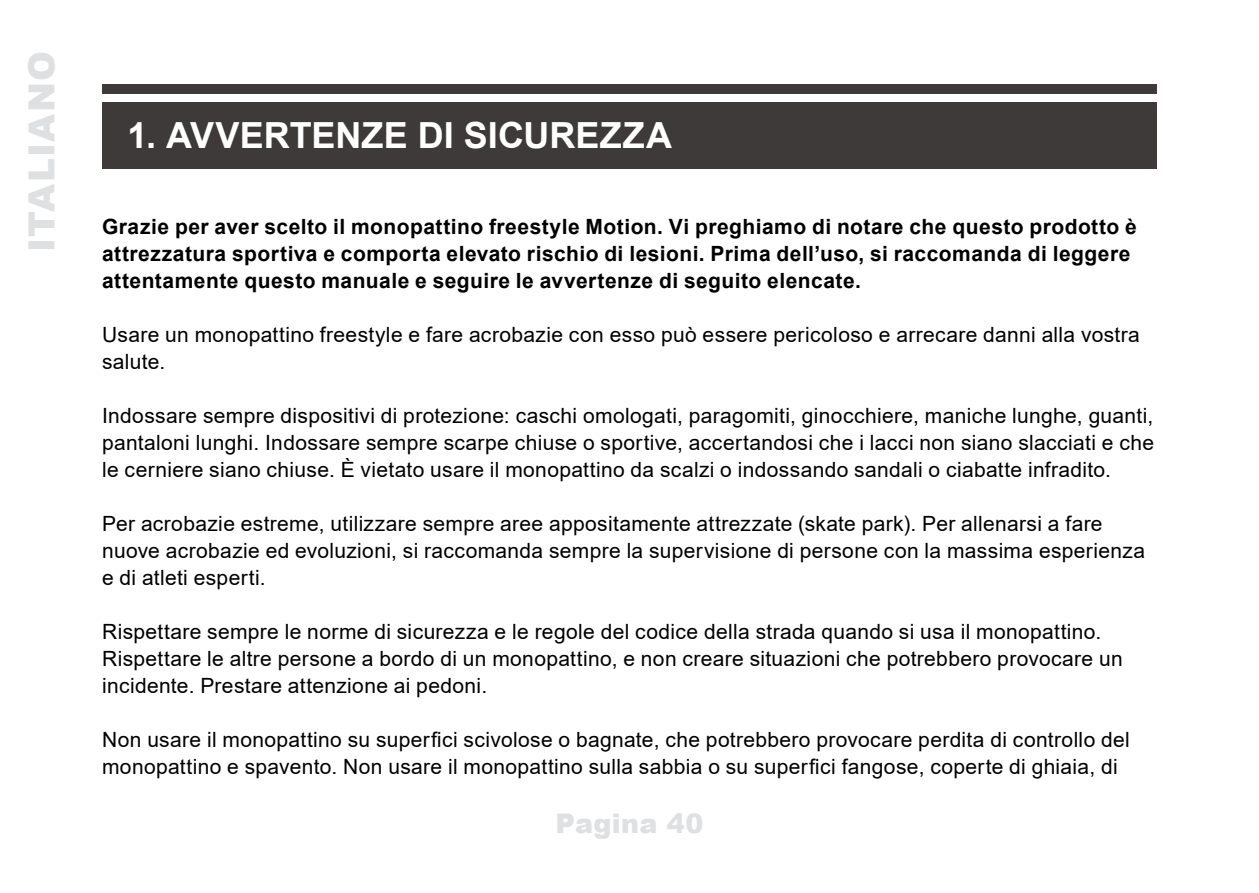
<style>
.page{position:relative;width:1259px;height:893px;background:#fff}
.page>*{position:absolute;margin:0;border:0;box-sizing:border-box;transform-origin:0 0}
.t1{font:700 36px "Arial";color:#fff}
.t2{font:900 36px "Arial";letter-spacing:.035em;color:#dfe0e1}
.t3{font:900 27px "Arial";letter-spacing:.015em;color:#dfe0e1}
.t4{font:21px/27px "Arial";letter-spacing:.015em;color:#000}
.t5{font:700 21px/27px "Arial";letter-spacing:.02em;color:#000}
</style>
<div class="page">
<div style="left:102px;top:102px;width:1055px;height:66px;background:#3e3a39"></div>
<div style="left:102px;top:84px;width:1055px;height:10px;background:#3e3a39"></div>
<h1 class="t2" style="left:16px;top:252px;width:202px;rotate:-90deg">ITALIANO</h1>
<h1 class="t1" style="left:128px;top:110px;width:546px">1. AVVERTENZE DI SICUREZZA</h1>
<p class="t5" style="left:102px;top:213px;width:1036px">Grazie per aver scelto il monopattino freestyle Motion. Vi preghiamo di notare che questo prodotto è attrezzatura sportiva e comporta elevato rischio di lesioni. Prima dell’uso, si raccomanda di leggere attentamente questo manuale e seguire le avvertenze di seguito elencate.</p>
<p class="t4" style="left:102px;top:321px;width:1039px">Usare un monopattino freestyle e fare acrobazie con esso può essere pericoloso e arrecare danni alla vostra salute.</p>
<p class="t4" style="left:102px;top:402px;width:1053px;text-align:justify">Indossare sempre dispositivi di protezione: caschi omologati, paragomiti, ginocchiere, maniche lunghe, guanti, pantaloni lunghi. Indossare sempre scarpe chiuse o sportive, accertandosi che i lacci non siano slacciati e che le cerniere siano chiuse. È vietato usare il monopattino da scalzi o indossando sandali o ciabatte infradito.</p>
<p class="t4" style="left:102px;top:510px;width:1044px">Per acrobazie estreme, utilizzare sempre aree appositamente attrezzate (skate park). Per allenarsi a fare nuove acrobazie ed evoluzioni, si raccomanda sempre la supervisione di persone con la massima esperienza e di atleti esperti.</p>
<p class="t4" style="left:102px;top:618px;width:1022px">Rispettare sempre le norme di sicurezza e le regole del codice della strada quando si usa il monopattino.<br>Rispettare le altre persone a bordo di un monopattino, e non creare situazioni che potrebbero provocare un incidente. Prestare attenzione ai pedoni.</p>
<p class="t4" style="left:102px;top:726px;width:1029px">Non usare il monopattino su superfici scivolose o bagnate, che potrebbero provocare perdita di controllo del monopattino e spavento. Non usare il monopattino sulla sabbia o su superfici fangose, coperte di ghiaia, di</p>
<p class="t3" style="left:555px;top:804px;width:149px">Pagina 40</p>
</div>
